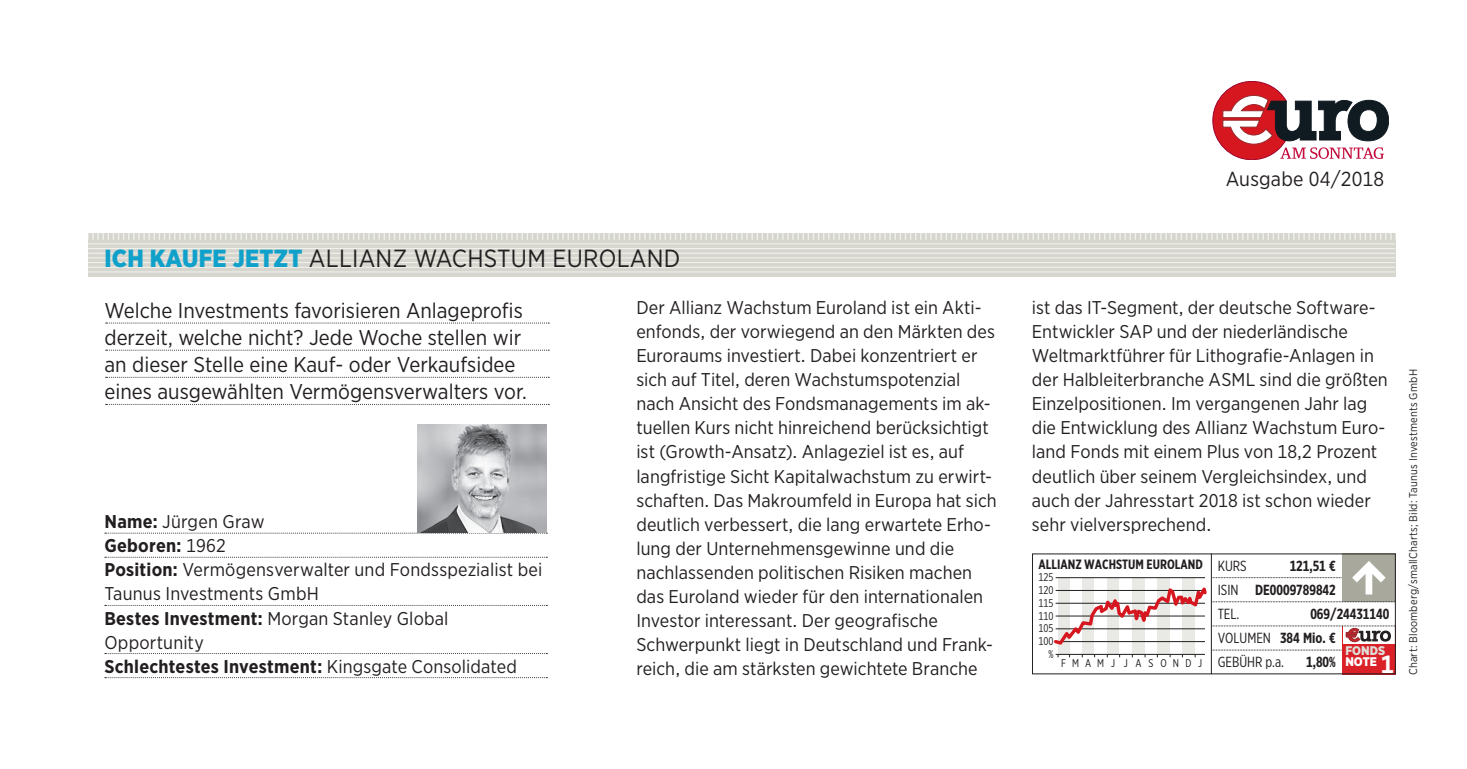
<style>
.page{position:relative;width:1467px;height:769px;background:#fff}
.page>*{position:absolute;margin:0;border:0;box-sizing:border-box;transform-origin:0 0}
.t1{font:24.75px "Gotham Narrow";letter-spacing:.01em;color:#231f20}
.t2{font:21.38px/27px "Gotham Narrow";color:#231f20}
.t3{font:20.25px "Gotham Narrow";letter-spacing:.01em;color:#231f20}
.t4{font:18.45px/24.1px "Gotham Narrow";letter-spacing:.005em;color:#231f20}
.t5{font:700 14.62px/24.1px "Gotham X Narrow";color:#231f20;text-align:justify}
.t6{font:14.62px "Gotham X Narrow";color:#231f20}
.t7{font:700 13.5px "Gotham X Narrow";color:#231f20}
.t8{font:900 12.6px/10.6px "Gotham Narrow";color:#deded8}
.t9{font:11.25px "Gotham Narrow";letter-spacing:.02em;color:#231f20}
.t10{font:11.25px "Gotham X Narrow";color:#231f20}
.t11{font:11.25px "Gotham X Narrow";letter-spacing:.57em;color:#231f20}
.s1{font-weight:900;color:#10a1cb}
.s2{font-weight:700}
.s3{font-weight:400}
.s4{color:#fff}
.s5{font-weight:700;font-size:24.75px;color:#fff}
</style>
<div class="page">
<svg style="left:106px;top:404px;width:443px;height:1px"></svg>
<svg style="left:106px;top:377px;width:443px;height:1px"></svg>
<svg style="left:106px;top:350px;width:443px;height:1px"></svg>
<svg style="left:106px;top:322px;width:443px;height:1px"></svg>
<svg style="left:1213px;top:81px;width:176px;height:79px"></svg>
<div style="left:88px;top:233px;width:1307px;height:43px;background:#d6d6ce"></div>
<hr style="left:88px;top:267px;width:1307px;height:1px;background:#fff">
<hr style="left:88px;top:248px;width:1307px;height:1px;background:#fff">
<hr style="left:88px;top:243px;width:1307px;height:1px;background:#fff">
<hr style="left:88px;top:253px;width:1307px;height:1px;background:#fff">
<hr style="left:88px;top:257px;width:1307px;height:1px;background:#fff">
<hr style="left:88px;top:271px;width:1307px;height:1px;background:#fff">
<hr style="left:88px;top:262px;width:1307px;height:1px;background:#fff">
<svg style="left:88px;top:233px;width:1308px;height:7px"></svg>
<svg style="left:105px;top:532px;width:442px;height:1px"></svg>
<svg style="left:105px;top:556px;width:442px;height:1px"></svg>
<svg style="left:105px;top:605px;width:442px;height:1px"></svg>
<svg style="left:105px;top:653px;width:442px;height:1px"></svg>
<svg style="left:105px;top:677px;width:442px;height:1px"></svg>
<img style="left:417px;top:425px;width:130px;height:107px">
<div style="left:1342px;top:626px;width:54px;height:48px;background:#da2128"></div>
<div style="left:1342px;top:553px;width:54px;height:48px;background:#a8a89c"></div>
<svg style="left:1054px;top:561px;width:340px;height:96px"></svg>
<div style="left:1032px;top:553px;width:364px;height:121px;border:1px solid #231f20"></div>
<hr style="left:1211px;top:553px;width:1px;height:121px;background:#231f20">
<p class="t3" style="left:1226px;top:166px;width:160px">Ausgabe 04/2018</p>
<h1 class="t1" style="left:105px;top:242px;width:577px"><span class="s1">ICH KAUFE JETZT</span> ALLIANZ WACHSTUM EUROLAND</h1>
<p class="t2" style="left:105px;top:296px;width:424px">Welche Investments favorisieren Anlageprofis derzeit, welche nicht? Jede Woche stellen wir an dieser Stelle eine Kauf- oder Verkaufsidee eines ausgewählten Vermögensverwalters vor.</p>
<p class="t4" style="left:1032px;top:295px;width:357px">ist das IT-Segment, der deutsche Software-Entwickler SAP und der niederländische Weltmarktführer für Lithografie-Anlagen in der Halbleiterbranche ASML sind die größten Einzelpositionen. Im vergangenen Jahr lag die Entwicklung des Allianz Wachstum Euro&shy;land Fonds mit einem Plus von 18,2 Prozent deutlich über seinem Vergleichsindex, und auch der Jahresstart 2018 ist schon wieder sehr vielversprechend.</p>
<p class="t4" style="left:636px;top:295px;width:362px">Der Allianz Wachstum Euroland ist ein Akti&shy;enfonds, der vorwiegend an den Märkten des Euroraums investiert. Dabei konzentriert er sich auf Titel, deren Wachstumspotenzial nach Ansicht des Fondsmanagements im ak&shy;tuellen Kurs nicht hinreichend berücksichtigt ist (Growth-Ansatz). Anlageziel ist es, auf langfristige Sicht Kapitalwachstum zu erwirt&shy;schaften. Das Makroumfeld in Europa hat sich deutlich verbessert, die lang erwartete Erho&shy;lung der Unternehmensgewinne und die nachlassenden politischen Risiken machen das Euroland wieder für den internationalen Investor interessant. Der geografische Schwerpunkt liegt in Deutschland und Frank&shy;reich, die am stärksten gewichtete Branche</p>
<p class="t4" style="left:104px;top:509px;width:439px"><span class="s2">Name:</span> Jürgen Graw<br><span class="s2">Geboren:</span> 1962<br><span class="s2">Position:</span> Vermögensverwalter und Fondsspezialist bei<br>Taunus Investments GmbH<br><span class="s2">Bestes Investment:</span> Morgan Stanley Global<br>Opportunity<br><span class="s2">Schlechtestes Investment:</span> Kingsgate Consolidated</p>
<p class="t7" style="left:1038px;top:555px;width:166px">ALLIANZ WACHSTUM EUROLAND</p>
<p class="t5" style="left:1218px;top:553px;width:119px;text-indent:72px">121,51 € <span class="s3">ISIN</span> DE0009789842<br><span class="s3">TEL.</span></p>
<p class="t6" style="left:1218px;top:556px;width:31px">KURS</p>
<p class="t10" style="left:1038px;top:570px;width:17px">125</p>
<p class="t10" style="left:1038px;top:583px;width:17px">120</p>
<p class="t10" style="left:1038px;top:596px;width:17px">115</p>
<p class="t5" style="left:1218px;top:601px;width:173px;text-align:left;text-indent:93px">069/24431140<br><span class="s3">VOLUMEN</span> 384 Mio. €<br><span class="s3">GEBÜHR p.a.</span></p>
<p class="t10" style="left:1038px;top:609px;width:17px">110</p>
<p class="t10" style="left:1038px;top:621px;width:17px">105</p>
<p class="t10" style="left:1038px;top:634px;width:17px">100</p>
<p class="t8" style="left:1345px;top:645px;width:50px">FONDS<br><span class="s4">NOTE</span> <span class="s5">1</span></p>
<p class="t10" style="left:1049px;top:647px;width:7px">%</p>
<p class="t5" style="left:1306px;top:649px;width:31px">1,80%</p>
<p class="t11" style="left:1061px;top:656px;width:142px">FMAMJ JASONDJ</p>
<p class="t9" style="left:1406px;top:675px;width:308px;rotate:-90deg">Chart: Bloomberg/smallCharts; Bild: Taunus Investments GmbH</p>
</div>
